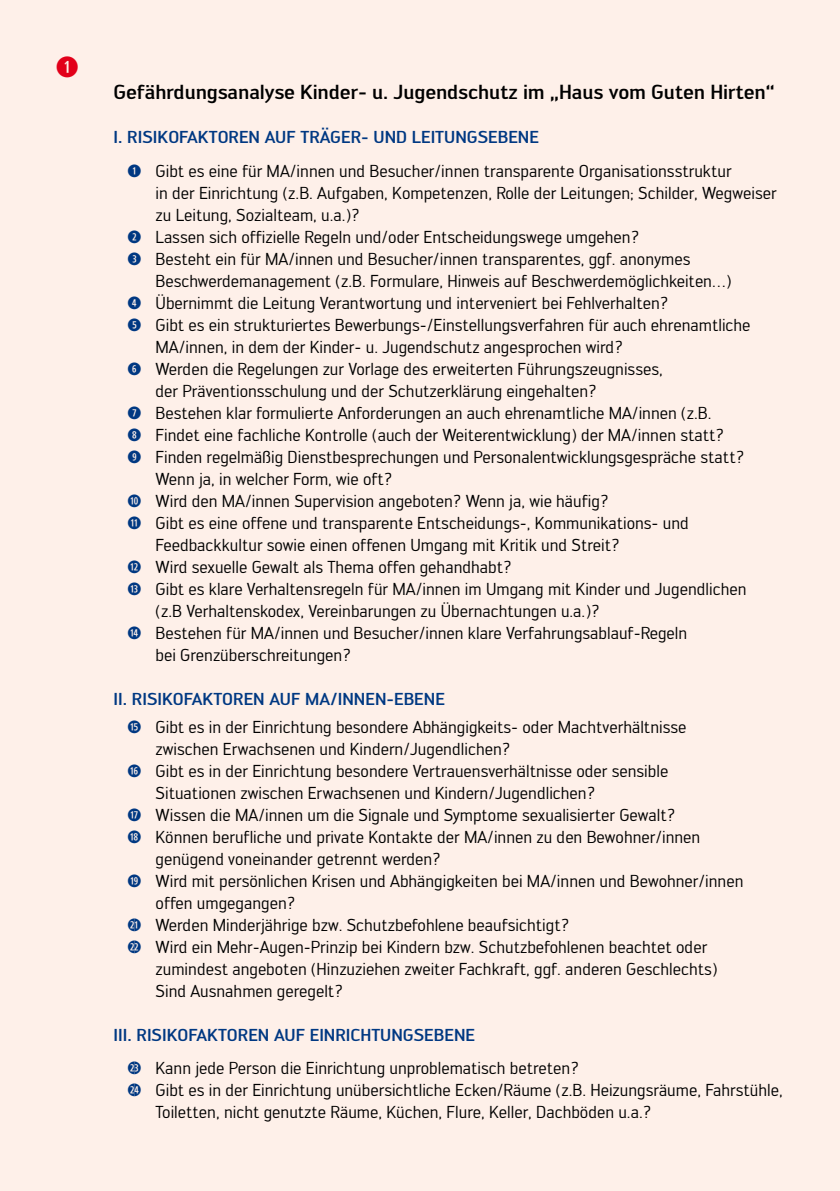
<style>
.page{position:relative;width:840px;height:1191px;background:#fff}
.page>*{position:absolute;margin:0;border:0;box-sizing:border-box;transform-origin:0 0}
.t1{font:700 28px "Combi Numerals";color:#e2001a}
.t2{font:500 20px "Engel";letter-spacing:-.01em;color:#000}
.t3{font:17px/33.4px "Engel";color:#000}
.s1{font-weight:500;color:#003882}
.s2{font-family:"Combi Numerals";font-weight:700;color:#003882}
</style>
<div class="page">
<div style="left:0;top:0;width:839px;height:1191px;background:#fef0e9"></div>
<h1 class="t1" style="left:56px;top:57px;width:24px">Q</h1>
<p class="t2" style="left:113px;top:81px;width:663px">Gefährdungsanalyse Kinder- u. Jugendschutz im „Haus vom Guten Hirten“</p>
<p class="t3" style="left:127px;top:121px;width:605px;text-indent:-14px"><span class="s1">I. RISIKOFAKTOREN AUF TRÄGER- UND LEITUNGSEBENE<br></span><span class="s2">Q</span> Gibt es eine für MA/innen und Besucher/innen transparente Organisationsstruktur</p>
<p class="t3" style="left:155px;top:176px;width:622px">in der Einrichtung (z.B. Aufgaben, Kompetenzen, Rolle der Leitungen; Schilder, Wegweiser</p>
<p class="t3" style="left:155px;top:198px;width:206px">zu Leitung, Sozialteam, u.a.)?</p>
<p class="t3" style="left:127px;top:220px;width:513px"><span class="s2">W</span> Lassen sich offizielle Regeln und/oder Entscheidungswege umgehen?</p>
<p class="t3" style="left:127px;top:242px;width:564px"><span class="s2">E</span> Besteht ein für MA/innen und Besucher/innen transparentes, ggf. anonymes</p>
<p class="t3" style="left:155px;top:264px;width:577px">Beschwerdemanagement (z.B. Formulare, Hinweis auf Beschwerdemöglichkeiten…)</p>
<p class="t3" style="left:127px;top:286px;width:542px"><span class="s2">R</span> Übernimmt die Leitung Verantwortung und interveniert bei Fehlverhalten?</p>
<p class="t3" style="left:127px;top:308px;width:624px"><span class="s2">T</span> Gibt es ein strukturiertes Bewerbungs-/Einstellungsverfahren für auch ehrenamtliche</p>
<p class="t3" style="left:155px;top:330px;width:468px">MA/innen, in dem der Kinder- u. Jugendschutz angesprochen wird?</p>
<p class="t3" style="left:127px;top:352px;width:536px"><span class="s2">Y</span> Werden die Regelungen zur Vorlage des erweiterten Führungszeugnisses,</p>
<p class="t3" style="left:155px;top:374px;width:442px">der Präventionsschulung und der Schutzerklärung eingehalten?</p>
<p class="t3" style="left:127px;top:396px;width:585px"><span class="s2">U</span> Bestehen klar formulierte Anforderungen an auch ehrenamtliche MA/innen (z.B.</p>
<p class="t3" style="left:127px;top:418px;width:598px"><span class="s2">I</span> Findet eine fachliche Kontrolle (auch der Weiterentwicklung) der MA/innen statt?</p>
<p class="t3" style="left:127px;top:440px;width:618px"><span class="s2">O</span> Finden regelmäßig Dienstbesprechungen und Personalentwicklungsgespräche statt?</p>
<p class="t3" style="left:155px;top:462px;width:238px">Wenn ja, in welcher Form, wie oft?</p>
<p class="t3" style="left:127px;top:484px;width:482px"><span class="s2">A</span> Wird den MA/innen Supervision angeboten? Wenn ja, wie häufig?</p>
<p class="t3" style="left:127px;top:506px;width:562px"><span class="s2">S</span> Gibt es eine offene und transparente Entscheidungs-, Kommunikations- und</p>
<p class="t3" style="left:155px;top:528px;width:465px">Feedbackkultur sowie einen offenen Umgang mit Kritik und Streit?</p>
<p class="t3" style="left:127px;top:550px;width:385px"><span class="s2">D</span> Wird sexuelle Gewalt als Thema offen gehandhabt?</p>
<p class="t3" style="left:127px;top:572px;width:620px"><span class="s2">F</span> Gibt es klare Verhaltensregeln für MA/innen im Umgang mit Kinder und Jugendlichen</p>
<p class="t3" style="left:155px;top:594px;width:445px">(z.B Verhaltenskodex, Vereinbarungen zu Übernachtungen u.a.)?</p>
<p class="t3" style="left:127px;top:616px;width:561px"><span class="s2">G</span> Bestehen für MA/innen und Besucher/innen klare Verfahrungsablauf-Regeln</p>
<p class="t3" style="left:155px;top:638px;width:197px">bei Grenzüberschreitungen?</p>
<p class="t3" style="left:127px;top:685px;width:560px;line-height:27.6px;text-indent:-14px"><span class="s1">II. RISIKOFAKTOREN AUF MA/INNEN-EBENE<br></span><span class="s2">H</span> Gibt es in der Einrichtung besondere Abhängigkeits- oder Machtverhältnisse</p>
<p class="t3" style="left:155px;top:732px;width:356px">zwischen Erwachsenen und Kindern/Jugendlichen?</p>
<p class="t3" style="left:127px;top:754px;width:542px"><span class="s2">J</span> Gibt es in der Einrichtung besondere Vertrauensverhältnisse oder sensible</p>
<p class="t3" style="left:155px;top:776px;width:441px">Situationen zwischen Erwachsenen und Kindern/Jugendlichen?</p>
<p class="t3" style="left:127px;top:798px;width:549px"><span class="s2">K</span> Wissen die MA/innen um die Signale und Symptome sexualisierter Gewalt?</p>
<p class="t3" style="left:127px;top:820px;width:574px"><span class="s2">L</span> Können berufliche und private Kontakte der MA/innen zu den Bewohner/innen</p>
<p class="t3" style="left:155px;top:842px;width:287px">genügend voneinander getrennt werden?</p>
<p class="t3" style="left:127px;top:864px;width:617px"><span class="s2">;</span> Wird mit persönlichen Krisen und Abhängigkeiten bei MA/innen und Bewohner/innen</p>
<p class="t3" style="left:155px;top:886px;width:141px">offen umgegangen?</p>
<p class="t3" style="left:127px;top:908px;width:443px"><span class="s2">2!</span> Werden Minderjährige bzw. Schutzbefohlene beaufsichtigt?</p>
<p class="t3" style="left:127px;top:930px;width:581px"><span class="s2">2@</span> Wird ein Mehr-Augen-Prinzip bei Kindern bzw. Schutzbefohlenen beachtet oder</p>
<p class="t3" style="left:155px;top:952px;width:563px">zumindest angeboten (Hinzuziehen zweiter Fachkraft, ggf. anderen Geschlechts)</p>
<p class="t3" style="left:155px;top:974px;width:189px">Sind Ausnahmen geregelt?</p>
<p class="t3" style="left:127px;top:1018px;width:452px;text-indent:-14px"><span class="s1">III. RISIKOFAKTOREN AUF EINRICHTUNGSEBENE<br></span><span class="s2">2#</span> Kann jede Person die Einrichtung unproblematisch betreten?</p>
<p class="t3" style="left:155px;top:1079px;width:628px;line-height:22px;text-indent:-28px"><span class="s2">2$</span> Gibt es in der Einrichtung unübersichtliche Ecken/Räume (z.B. Heizungsräume, Fahrstühle,<br>Toiletten, nicht genutzte Räume, Küchen, Flure, Keller, Dachböden u.a.?</p>
</div>
